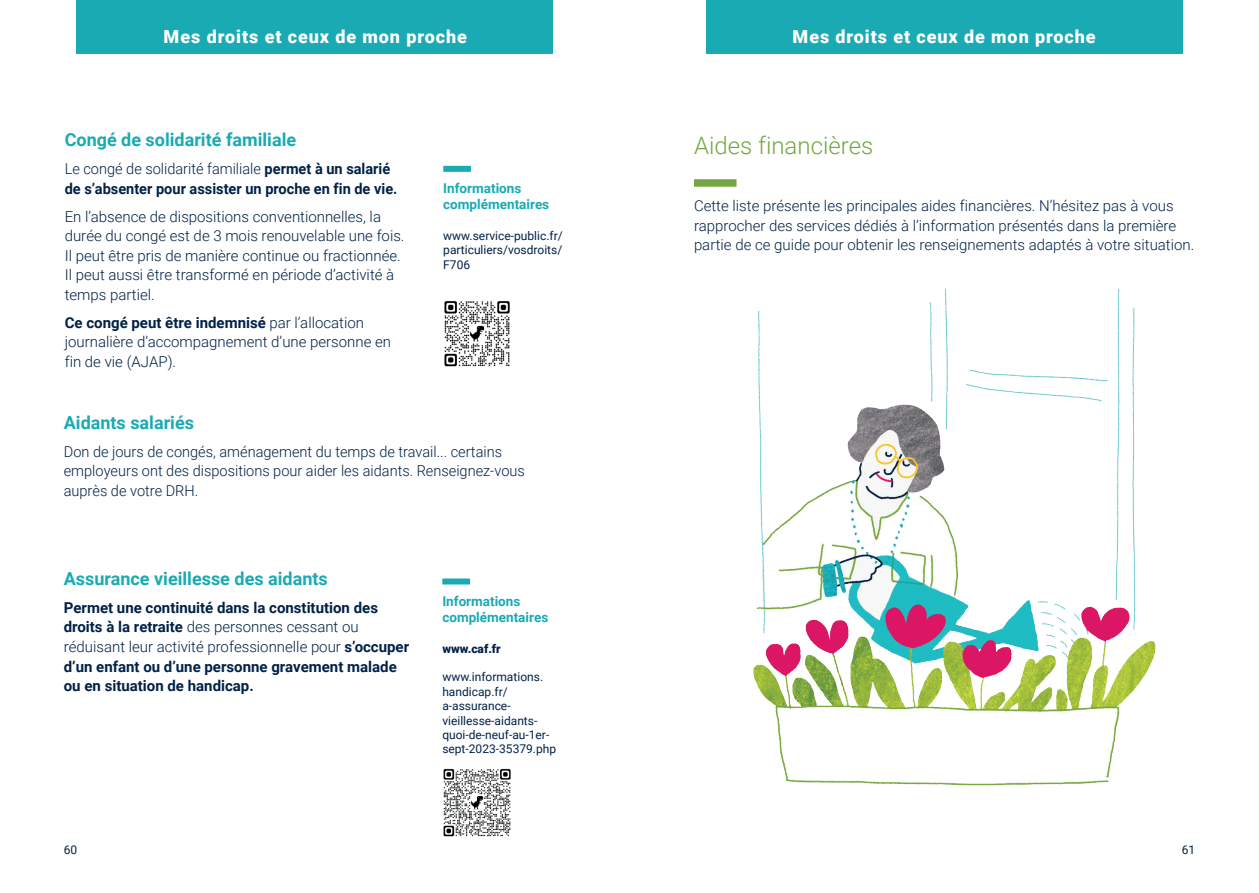
<style>
.page{position:relative;width:1259px;height:893px;background:#fff}
.page>*{position:absolute;margin:0;border:0;box-sizing:border-box;transform-origin:0 0}
.t1{font:300 24px "Roboto";color:#74a742}
.t2{font:700 18px "Roboto";color:#19aab4}
.t3{font:900 18px "Roboto";letter-spacing:.05em;color:#fff}
.t4{font:300 15px/19.5px "Roboto";color:#002146}
.t5{font:700 15px/19.5px "Roboto";color:#002146}
.t6{font:700 13.5px/16.2px "Roboto";color:#19aab4}
.t7{font:12px/14.4px "Roboto";color:#002146;text-align:justify}
.t8{font:900 12px "Roboto";color:#002146}
.s1{font-weight:300}
.s2{font-weight:700}
</style>
<div class="page">
<div style="left:706px;top:0;width:476px;height:54px;background:#19aab4"></div>
<div style="left:76px;top:0;width:476px;height:54px;background:#19aab4"></div>
<div style="left:443px;top:166px;width:28px;height:6px;background:#19aab4"></div>
<img style="left:444px;top:301px;width:66px;height:66px">
<div style="left:442px;top:578px;width:28px;height:6px;background:#19aab4"></div>
<div style="left:694px;top:179px;width:42px;height:8px;background:#74a742"></div>
<img style="left:443px;top:768px;width:68px;height:69px">
<img style="left:753px;top:290px;width:403px;height:496px">
<p class="t3" style="left:164px;top:24px;width:305px">Mes droits et ceux de mon proche</p>
<p class="t2" style="left:65px;top:127px;width:233px">Congé de solidarité familiale</p>
<p class="t5" style="left:65px;top:159px;width:334px"><span class="s1">Le congé de solidarité familiale</span> permet à un salarié de s’absenter pour assister un proche en fin de vie.</p>
<p class="t4" style="left:65px;top:206px;width:341px">En l’absence de dispositions conventionnelles, la durée du congé est de 3 mois renouvelable une fois.<br>Il peut être pris de manière continue ou fractionnée.<br>Il peut aussi être transformé en période d’activité à temps partiel.</p>
<p class="t4" style="left:65px;top:312px;width:328px"><span class="s2">Ce congé peut être indemnisé</span> par l’allocation journalière d’accompagnement d’une personne en fin de vie (AJAP).</p>
<p class="t6" style="left:443px;top:180px;width:107px">Informations complémentaires</p>
<p class="t7" style="left:443px;top:228px;width:121px">www.service-public.fr/ particuliers/vosdroits/ F706</p>
<p class="t2" style="left:64px;top:410px;width:132px">Aidants salariés</p>
<p class="t4" style="left:64px;top:441px;width:462px">Don de jours de congés, aménagement du temps de travail... certains employeurs ont des dispositions pour aider les aidants. Renseignez-vous auprès de votre DRH.</p>
<p class="t2" style="left:64px;top:566px;width:265px">Assurance vieillesse des aidants</p>
<p class="t5" style="left:64px;top:597px;width:347px">Permet une continuité dans la constitution des droits à la retraite <span class="s1">des personnes cessant ou réduisant leur activité professionnelle pour</span> s’occuper d’un enfant ou d’une personne gravement malade ou en situation de handicap.</p>
<p class="t6" style="left:442px;top:592px;width:107px">Informations complémentaires</p>
<p class="t8" style="left:442px;top:640px;width:60px">www.caf.fr</p>
<p class="t7" style="left:442px;top:669px;width:115px;text-align:left">www.informations. handicap.fr/ a-assurance&shy;vieillesse-aidants&shy;quoi-de-neuf-au-1er&shy;sept-2023-35379.php</p>
<p class="t3" style="left:792px;top:24px;width:305px">Mes droits et ceux de mon proche</p>
<h1 class="t1" style="left:694px;top:128px;width:181px">Aides financières</h1>
<p class="t4" style="left:694px;top:196px;width:502px">Cette liste présente les principales aides financières. N’hésitez pas à vous rapprocher des services dédiés à l’information présentés dans la première partie de ce guide pour obtenir les renseignements adaptés à votre situation.</p>
<p class="t7" style="left:64px;top:842px;width:15px">60</p>
<p class="t7" style="left:1181px;top:842px;width:15px">61</p>
</div>
